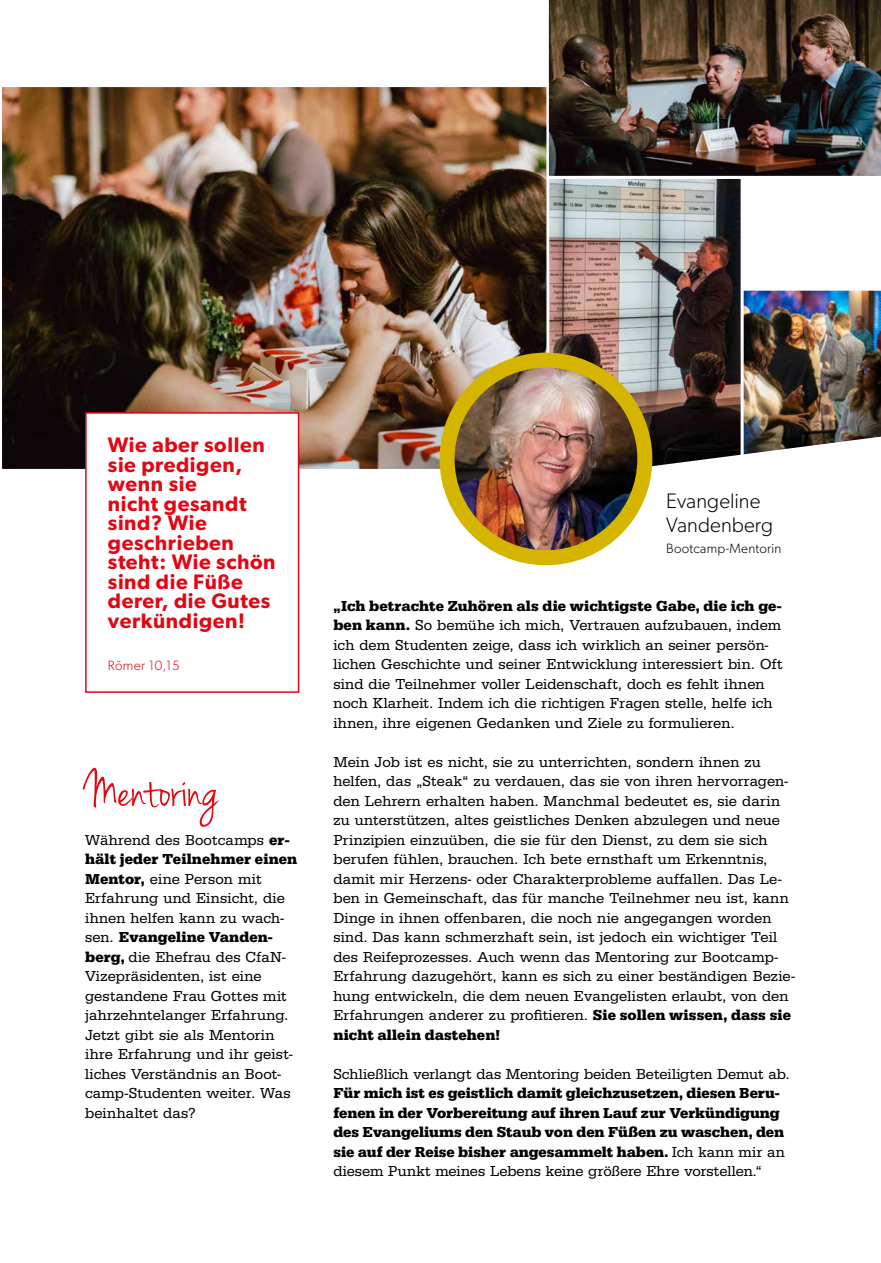
<style>
.page{position:relative;width:881px;height:1263px;background:#fff}
.page>*{position:absolute;margin:0;border:0;box-sizing:border-box;transform-origin:0 0}
.t1{font:54px "Jenna Sue";letter-spacing:-.005em;color:#e30613}
.t2{font:600 21px/19.5px "Gibson";letter-spacing:.03em;color:#e30613}
.t3{font:300 21px/24px "Gibson";letter-spacing:.005em;color:#000}
.t4{font:15px/19.5px "URW Egyptienne TOT";letter-spacing:.005em;color:#000}
.t5{font:700 15px/19.5px "URW Egyptienne TOT";color:#000}
.t6{font:300 13.5px "Gibson";letter-spacing:.02em;color:#000}
.t7{font:300 13.5px "Gibson";letter-spacing:.03em;color:#e30613}
.s1{font-weight:700}
.s2{font-weight:400}
</style>
<div class="page">
<img style="left:3px;top:88px;width:542px;height:380px">
<img style="left:550px;top:180px;width:189px;height:238px">
<div style="left:547px;top:177px;width:195px;height:294px;border:2px solid #fff"></div>
<img style="left:548px;top:0;width:332px;height:176px">
<img style="left:644px;top:289px;width:236px;height:211px">
<img style="left:447px;top:360px;width:197px;height:198px;border-radius:99px">
<div style="left:439px;top:353px;width:213px;height:212px;border:15px solid #d5b500;border-radius:50%"></div>
<div style="left:86px;top:413px;width:212px;height:279px;background:#fff"></div>
<div style="left:85px;top:412px;width:214px;height:281px;border:2px solid #e30613"></div>
<h2 class="t2" style="left:108px;top:435px;width:169px">Wie aber sollen sie predigen, wenn sie<br>nicht gesandt sind? Wie geschrieben steht: Wie schön sind die Füße derer, die Gutes verkündigen!</h2>
<p class="t7" style="left:108px;top:657px;width:73px">Römer 10,15</p>
<h1 class="t1" style="left:85px;top:759px;width:135px">Mentoring</h1>
<p class="t4" style="left:85px;top:831px;width:213px">Während des Bootcamps <span class="s1">er&shy;hält jeder Teilnehmer einen<br>Mentor,</span> eine Person mit<br>Erfahrung und Einsicht, die ihnen helfen kann zu wach&shy;sen. <span class="s1">Evangeline Vanden&shy;berg,</span> die Ehefrau des CfaN-<br>Vizepräsidenten, ist eine gestandene Frau Gottes mit jahrzehntelanger Erfahrung.<br>Jetzt gibt sie als Mentorin ihre Erfahrung und ihr geist&shy;liches Verständnis an Boot&shy;camp-Studenten weiter. Was beinhaltet das?</p>
<h2 class="t3" style="left:666px;top:488px;width:108px">Evangeline<br>Vandenberg</h2>
<p class="t6" style="left:666px;top:540px;width:116px">Bootcamp-Mentorin</p>
<p class="t4" style="left:333px;top:596px;width:450px"><span class="s1">„Ich betrachte Zuhören als die wichtigste Gabe, die ich ge&shy;ben kann.</span> So bemühe ich mich, Vertrauen aufzubauen, indem ich dem Studenten zeige, dass ich wirklich an seiner persön&shy;lichen Geschichte und seiner Entwicklung interessiert bin. Oft sind die Teilnehmer voller Leidenschaft, doch es fehlt ihnen noch Klarheit. Indem ich die richtigen Fragen stelle, helfe ich ihnen, ihre eigenen Gedanken und Ziele zu formulieren.</p>
<p class="t4" style="left:333px;top:752px;width:463px">Mein Job ist es nicht, sie zu unterrichten, sondern ihnen zu helfen, das „Steak“ zu verdauen, das sie von ihren hervorragen&shy;den Lehrern erhalten haben. Manchmal bedeutet es, sie darin zu unterstützen, altes geistliches Denken abzulegen und neue Prinzipien einzuüben, die sie für den Dienst, zu dem sie sich berufen fühlen, brauchen. Ich bete ernsthaft um Erkenntnis, damit mir Herzens- oder Charakterprobleme auffallen. Das Le&shy;ben in Gemeinschaft, das für manche Teilnehmer neu ist, kann Dinge in ihnen offenbaren, die noch nie angegangen worden sind. Das kann schmerzhaft sein, ist jedoch ein wichtiger Teil des Reifeprozesses. Auch wenn das Mentoring zur Bootcamp-Erfahrung dazugehört, kann es sich zu einer beständigen Bezie&shy;hung entwickeln, die dem neuen Evangelisten erlaubt, von den Erfahrungen anderer zu profitieren. <span class="s1">Sie sollen wissen, dass sie nicht allein dastehen!</span></p>
<p class="t4" style="left:333px;top:1064px;width:457px">Schließlich verlangt das Mentoring beiden Beteiligten Demut ab.</p>
<p class="t5" style="left:333px;top:1084px;width:453px">Für mich ist es geistlich damit gleichzusetzen, diesen Beru&shy;fenen in der Vorbereitung auf ihren Lauf zur Verkündigung des Evangeliums den Staub von den Füßen zu waschen, den sie auf der Reise bisher angesammelt haben. <span class="s2">Ich kann mir an diesem Punkt meines Lebens keine größere Ehre vorstellen.“</span></p>
</div>
